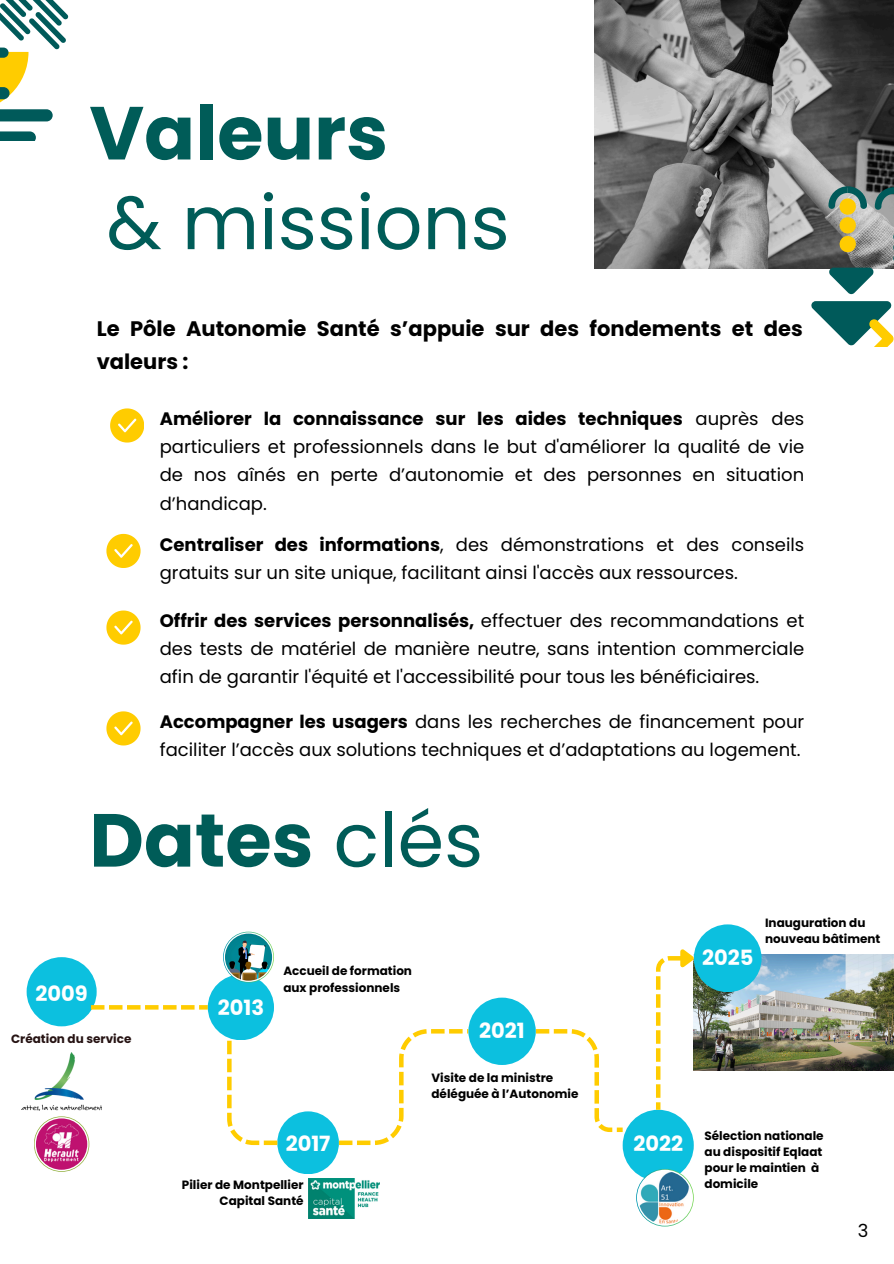
<style>
.page{position:relative;width:894px;height:1264px;background:#fff}
.page>*{position:absolute;margin:0;border:0;box-sizing:border-box;transform-origin:0 0}
.t1{font:700 75px "Poppins";color:#005c58}
.t2{font:75px "Poppins";color:#005c58}
.t3{font:700 21px/32.7px "Poppins";color:#000}
.t4{font:700 21px "Poppins";color:#fff}
.t5{font:18px/28.2px "Poppins";color:#000;text-align:justify}
.t6{font:700 12px/16px "Poppins";color:#000}
.t7{font:700 12px "Poppins";color:#261313}
.s1{font-weight:700}
.s2{font-weight:400}
</style>
<div class="page">
<img style="left:594px;top:0;width:299px;height:269px">
<svg style="left:110px;top:408px;width:34px;height:34px"></svg>
<svg style="left:106px;top:610px;width:34px;height:34px"></svg>
<svg style="left:106px;top:711px;width:34px;height:34px"></svg>
<svg style="left:106px;top:534px;width:34px;height:33px"></svg>
<svg style="left:892px;top:231px;width:1px;height:32px"></svg>
<svg style="left:828px;top:268px;width:45px;height:26px"></svg>
<svg style="left:811px;top:301px;width:82px;height:45px"></svg>
<svg style="left:874px;top:187px;width:19px;height:23px"></svg>
<svg style="left:828px;top:186px;width:38px;height:67px;background:#9e9e6c"></svg>
<div style="left:27px;top:957px;width:70px;height:69px;background:#0cc0df;border-radius:50%"></div>
<img style="left:21px;top:1052px;width:80px;height:58px">
<svg style="left:91px;top:1005px;width:117px;height:4px"></svg>
<svg style="left:34px;top:1116px;width:55px;height:55px"></svg>
<svg style="left:35px;top:1117px;width:54px;height:54px"></svg>
<img style="left:36px;top:1118px;width:51px;height:51px;border-radius:50%">
<div style="left:208px;top:974px;width:66px;height:66px;background:#0cc0df;border-radius:50%"></div>
<svg style="left:223px;top:931px;width:51px;height:51px"></svg>
<svg style="left:224px;top:932px;width:49px;height:49px"></svg>
<img style="left:225px;top:933px;width:47px;height:47px;border-radius:50%">
<div style="left:277px;top:1111px;width:62px;height:63px;background:#0cc0df;border-radius:50%"></div>
<svg style="left:339px;top:1029px;width:129px;height:115px"></svg>
<div style="left:622px;top:1109px;width:71px;height:71px;background:#0cc0df;border-radius:50%"></div>
<svg style="left:636px;top:1168px;width:57px;height:58px"></svg>
<svg style="left:636px;top:1169px;width:56px;height:56px"></svg>
<img style="left:638px;top:1171px;width:53px;height:53px;border-radius:50%">
<img style="left:698px;top:954px;width:195px;height:116px">
<div style="left:693px;top:924px;width:68px;height:68px;background:#0cc0df;border-radius:50%"></div>
<img style="left:308px;top:1178px;width:71px;height:40px">
<svg style="left:227px;top:1040px;width:50px;height:104px"></svg>
<svg style="left:535px;top:1029px;width:87px;height:102px"></svg>
<svg style="left:656px;top:942px;width:42px;height:167px"></svg>
<div style="left:468px;top:997px;width:67px;height:67px;background:#0cc0df;border-radius:50%"></div>
<svg style="left:0;top:131px;width:36px;height:10px"></svg>
<svg style="left:0;top:0;width:68px;height:121px"></svg>
<p class="t1" style="left:89px;top:81px;width:300px">Valeurs</p>
<h3 class="t2" style="left:106px;top:170px;width:404px">&amp; missions</h3>
<p class="t3" style="left:97px;top:312px;width:707px">Le Pôle Autonomie Santé s’appuie sur des fondements et des valeurs :</p>
<h2 class="t5" style="left:160px;top:404px;width:645px"><span class="s1">Améliorer la connaissance sur les aides techniques</span> auprès des particuliers et professionnels dans le but d'améliorer la qualité de vie de nos aînés en perte d’autonomie et des personnes en situation d’handicap.</h2>
<p class="t5" style="left:160px;top:530px;width:645px"><span class="s1">Centraliser des informations</span>, des démonstrations et des conseils gratuits sur un site unique, facilitant ainsi l'accès aux ressources.</p>
<p class="t5" style="left:160px;top:606px;width:645px"><span class="s1">Offrir des services personnalisés,</span> effectuer des recommandations et des tests de matériel de manière neutre, sans intention commerciale afin de garantir l'équité et l'accessibilité pour tous les bénéficiaires.</p>
<h1 class="t5" style="left:160px;top:707px;width:645px"><span class="s1">Accompagner les usagers</span> dans les recherches de financement pour faciliter l’accès aux solutions techniques et d’adaptations au logement.</h1>
<p class="t1" style="left:89px;top:787px;width:395px">Dates <span class="s2">clés</span></p>
<h4 class="t4" style="left:35px;top:979px;width:54px">2009</h4>
<p class="t7" style="left:11px;top:1030px;width:122px">Création du service</p>
<p class="t4" style="left:218px;top:992px;width:48px">2013</p>
<h4 class="t6" style="left:283px;top:962px;width:130px;line-height:16.8px">Accueil de formation aux professionnels</h4>
<p class="t4" style="left:479px;top:1016px;width:47px">2021</p>
<p class="t6" style="left:431px;top:1070px;width:148px">Visite de la ministre déléguée à l’Autonomie</p>
<p class="t4" style="left:285px;top:1128px;width:46px">2017</p>
<p class="t4" style="left:633px;top:1128px;width:51px">2022</p>
<h3 class="t6" style="left:182px;top:1176px;width:123px;text-align:right">Pilier de Montpellier<br>Capital Santé</h3>
<h3 class="t4" style="left:701px;top:943px;width:53px">2025</h3>
<p class="t6" style="left:764px;top:914px;width:117px">Inauguration du nouveau bâtiment</p>
<h3 class="t6" style="left:704px;top:1127px;width:121px">Sélection nationale au dispositif Eqlaat pour le maintien à domicile</h3>
<h4 class="t5" style="left:857px;top:1216px;width:12px">3</h4>
</div>
